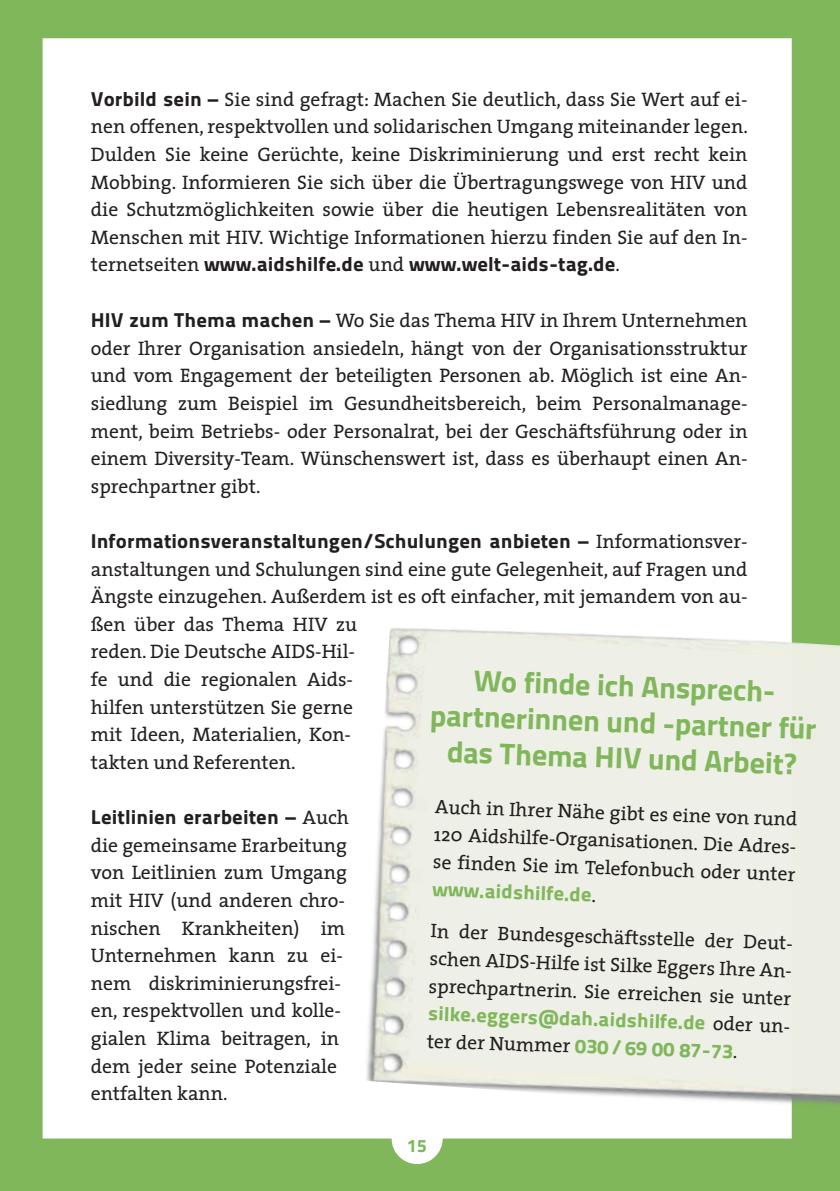
<style>
.page{position:relative;width:840px;height:1191px;background:#fff}
.page>*{position:absolute;margin:0;border:0;box-sizing:border-box;transform-origin:0 0}
.t1{font:700 30px/36px "Titillium";color:#80b75b;text-align:center}
.t2{font:20px "Titillium Maps 26 L 999 wt";letter-spacing:.005em;color:#231f20;scale:1.05 1}
.t3{font:20px "Titillium Maps 26 L 999 wt";color:#80b75b;scale:1.05 1}
.t4{font:19.6px/27.6px "The Serif";color:#231f20;text-align:justify}
.t5{font:18px "Titillium Maps 26 L 999 wt";color:#80b75b}
.s1{font-family:"Titillium Maps 26 L 999 wt";font-size:20px}
.s2{font-family:"The Serif";font-size:19.6px}
.s3{font-family:"The Serif";font-size:19.6px;color:#231f20}
.s4{font-family:"Titillium Maps 26 L 999 wt";font-size:20px;color:#80b75b}
</style>
<div class="page">
<div style="left:0;top:0;width:839px;height:1191px;background:#80b75b"></div>
<div style="left:43px;top:38px;width:748px;height:1126px;background:#fff"></div>
<img style="left:358px;top:614px;width:481px;height:500px">
<p class="t4" style="left:91px;top:85px;width:658px"><span class="s1">Vorbild sein –</span> Sie sind gefragt: Machen Sie deutlich, dass Sie Wert auf ei&shy;nen offenen, respektvollen und solidarischen Umgang miteinander legen.<br>Dulden Sie keine Gerüchte, keine Diskriminierung und erst recht kein Mobbing. Informieren Sie sich über die Übertragungswege von HIV und die Schutzmöglichkeiten sowie über die heutigen Lebensrealitäten von Menschen mit HIV. Wichtige Informationen hierzu finden Sie auf den In-</p>
<p class="t2" style="left:91px;top:249px;width:505px"><span class="s2">ternetseiten</span> www.aidshilfe.de <span class="s2">und</span> www.welt-aids-tag.de<span class="s2">.</span></p>
<p class="t4" style="left:91px;top:306px;width:658px"><span class="s1">HIV zum Thema machen –</span> Wo Sie das Thema HIV in Ihrem Unternehmen oder Ihrer Organisation ansiedeln, hängt von der Organisationsstruktur und vom Engagement der beteiligten Personen ab. Möglich ist eine An&shy;siedlung zum Beispiel im Gesundheitsbereich, beim Personalmanage&shy;ment, beim Betriebs- oder Personalrat, bei der Geschäftsführung oder in einem Diversity-Team. Wünschenswert ist, dass es überhaupt einen An&shy;sprechpartner gibt.</p>
<p class="t2" style="left:91px;top:525px;width:626px">Informationsveranstaltungen/Schulungen anbieten – <span class="s2">Informationsver-</span></p>
<p class="t4" style="left:91px;top:554px;width:658px;text-align:left">anstaltungen und Schulungen sind eine gute Gelegenheit, auf Fragen und Ängste einzugehen. Außerdem ist es oft einfacher, mit jemandem von au&shy;ßen über das Thema HIV zu<br>reden. Die Deutsche AIDS-Hil-<br>fe und die regionalen Aids-<br>hilfen unterstützen Sie gerne<br>mit Ideen, Materialien, Kon-<br>takten und Referenten.</p>
<h1 class="t1" style="left:432px;top:659px;width:387px;rotate:2deg">Wo finde ich Ansprech&shy;partnerinnen und -partner für das Thema HIV und Arbeit?</h1>
<p class="t2" style="left:91px;top:801px;width:247px">Leitlinien erarbeiten – <span class="s2">Auch</span></p>
<p class="t4" style="left:91px;top:830px;width:258px;text-align:left">die gemeinsame Erarbeitung von Leitlinien zum Umgang mit HIV (und anderen chro&shy;nischen Krankheiten) im<br>Unternehmen kann zu ei&shy;nem diskriminierungsfrei&shy;en, respektvollen und kolle&shy;gialen Klima beitragen, in dem jeder seine Potenziale entfalten kann.</p>
<p class="t4" style="left:435px;top:792px;width:367px;text-align:left;rotate:2deg">Auch in Ihrer Nähe gibt es eine von rund<br>120 Aidshilfe-Organisationen. Die Adres&shy;se finden Sie im Telefonbuch oder unter</p>
<p class="t3" style="left:432px;top:873px;width:157px;rotate:2deg">www.aidshilfe.de<span class="s3">.</span></p>
<p class="t4" style="left:431px;top:916px;width:367px;rotate:2deg">In der Bundesgeschäftsstelle der Deut&shy;schen AIDS-Hilfe ist Silke Eggers Ihre An&shy;sprechpartnerin. Sie erreichen sie unter</p>
<p class="t3" style="left:428px;top:997px;width:349px;rotate:2deg">silke.eggers@dah.aidshilfe.de <span class="s3">oder un-</span></p>
<p class="t4" style="left:427px;top:1026px;width:312px;rotate:2deg">ter der Nummer <span class="s4">030/69 00 87-73</span>.</p>
<p class="t5" style="left:407px;top:1131px;width:21px">15</p>
</div>
